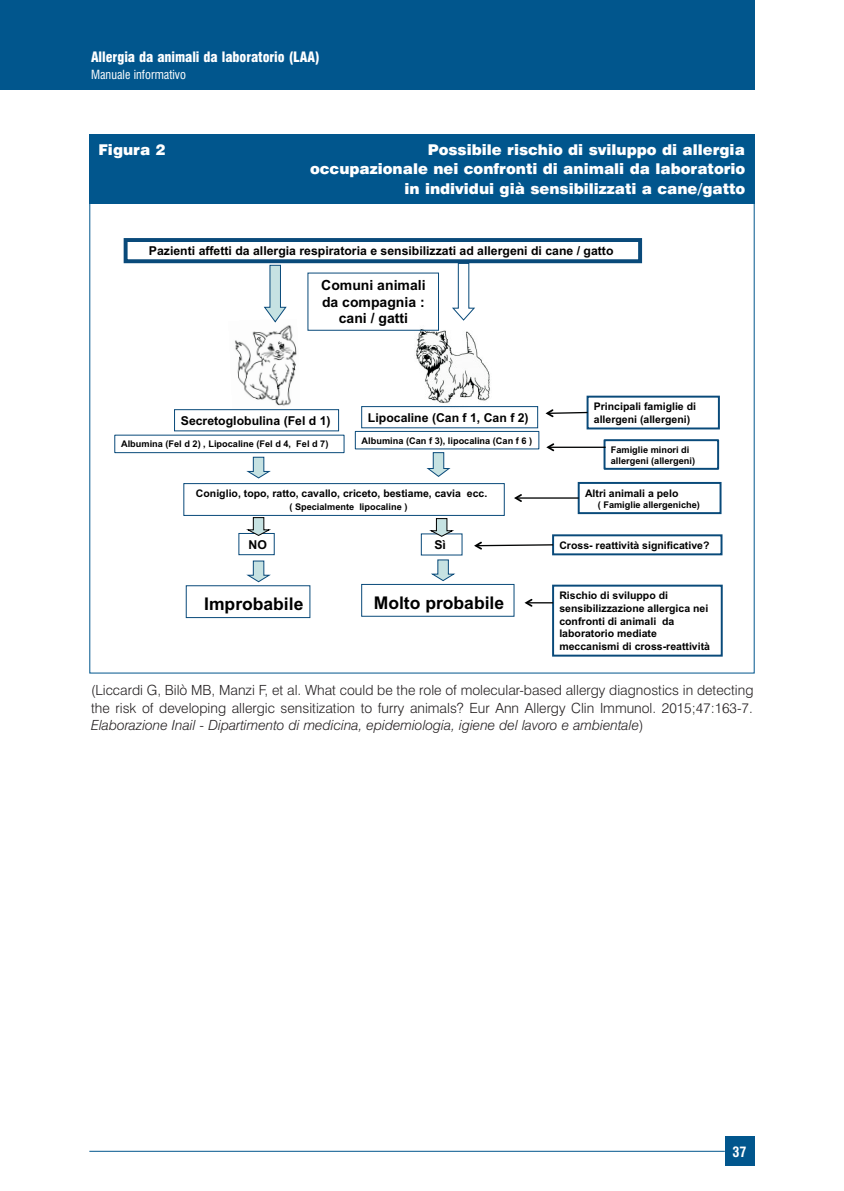
<style>
.page{position:relative;width:844px;height:1191px;background:#fff}
.page>*{position:absolute;margin:0;border:0;box-sizing:border-box;transform-origin:0 0}
.t1{font:17.5px "Arial Bold HAIAAP";color:#000}
.t2{font:14.88px/19.1px "Swiss 721 BTHAIAAF";color:#fff;text-align:right}
.t3{font:14px/17.5px "Swiss 721 BTHAIAAE";color:#231f20}
.t4{font:14px "Swiss 721 BT Light HAIAAB";color:#231f20}
.t5{font:14px "Swiss 721 BT Black Con HAIAAK";letter-spacing:-.005em;color:#fff}
.t6{font:14px/16.6px "Arial Bold HAIAAP";color:#000;text-align:center}
.t7{font:14px "Swiss 721 BT Bold Con HAIAAJ";color:#fff}
.t8{font:12.25px "Arial Bold HAIAAP";color:#000}
.t9{font:12.25px "Swiss 721 BT Roman Con HAIAAG";color:#fff}
.t10{font:12.25px "Arial Bold HAIAAO";color:#000}
.t11{font:10.5px/12.6px "Arial Bold HAIAAP";color:#000}
.t12{font:9.1px/11.4px "Arial Bold HAIAAP";color:#000}
.s1{font-family:"Arial Bold HAIAAO"}
.s2{font-family:"Swiss 721 BTHAIAAE"}
</style>
<div class="page">
<div style="left:0;top:0;width:754px;height:89px;background:#01568d"></div>
<div style="left:724px;top:1136px;width:30px;height:30px;background:#01568d"></div>
<hr style="left:89px;top:1150px;width:635px;height:1px;background:#01568d">
<img style="left:475px;top:343px;width:15px;height:58px">
<div style="left:586px;top:396px;width:133px;height:33px;border:2px solid #094a7a"></div>
<div style="left:552px;top:534px;width:170px;height:21px;border:2px solid #094a7a"></div>
<div style="left:124px;top:238px;width:518px;height:25px;border:4px solid #094a7a"></div>
<svg style="left:174px;top:263px;width:301px;height:168px"></svg>
<div style="left:361px;top:406px;width:177px;height:22px;border:1px solid #094a7a"></div>
<svg style="left:246px;top:456px;width:25px;height:23px"></svg>
<svg style="left:426px;top:452px;width:25px;height:25px"></svg>
<div style="left:238px;top:533px;width:36px;height:22px;border:1px solid #094a7a"></div>
<div style="left:183px;top:483px;width:321px;height:33px;border:1px solid #094a7a"></div>
<div style="left:307px;top:273px;width:132px;height:58px;border:1px solid #094a7a"></div>
<div style="left:577px;top:482px;width:144px;height:32px;border:2px solid #094a7a"></div>
<div style="left:603px;top:439px;width:116px;height:31px;border:2px solid #094a7a"></div>
<div style="left:114px;top:435px;width:230px;height:18px;border:1px solid #094a7a"></div>
<div style="left:355px;top:431px;width:184px;height:18px;border:1px solid #094a7a"></div>
<div style="left:552px;top:584px;width:170px;height:72px;border:2px solid #094a7a"></div>
<div style="left:361px;top:584px;width:153px;height:32px;border:1px solid #094a7a"></div>
<div style="left:186px;top:585px;width:124px;height:33px;border:1px solid #094a7a"></div>
<svg style="left:246px;top:560px;width:25px;height:22px"></svg>
<svg style="left:431px;top:559px;width:25px;height:22px"></svg>
<svg style="left:245px;top:517px;width:27px;height:19px"></svg>
<svg style="left:428px;top:518px;width:26px;height:19px"></svg>
<svg style="left:545px;top:409px;width:43px;height:8px"></svg>
<hr style="left:515px;top:497px;width:63px;height:2px;background:#000202">
<svg style="left:514px;top:494px;width:8px;height:8px"></svg>
<svg style="left:474px;top:541px;width:80px;height:9px"></svg>
<svg style="left:524px;top:599px;width:29px;height:8px"></svg>
<hr style="left:548px;top:446px;width:57px;height:2px;background:#000202">
<svg style="left:546px;top:443px;width:8px;height:8px"></svg>
<div style="left:89px;top:134px;width:665px;height:69px;background:#01568d"></div>
<h3 class="t5" style="left:91px;top:51px;width:230px">Allergia da animali da laboratorio (LAA)</h3>
<p class="t9" style="left:91px;top:70px;width:96px">Manuale informativo</p>
<h2 class="t2" style="left:98px;top:142px;width:68px">Figura 2</h2>
<h2 class="t2" style="left:310px;top:142px;width:436px">Possibile rischio di sviluppo di allergia occupazionale nei confronti di animali da laboratorio in individui già sensibilizzati a cane/gatto</h2>
<p class="t8" style="left:149px;top:247px;width:466px">Paz<span class="s1">i</span>ent<span class="s1">i</span> affett<span class="s1">i</span> da a<span class="s1">ll</span>erg<span class="s1">i</span>a resp<span class="s1">i</span>rator<span class="s1">i</span>a e sens<span class="s1">i</span>b<span class="s1">ili</span>zzat<span class="s1">i</span> ad a<span class="s1">ll</span>ergen<span class="s1">i</span> d<span class="s1">i</span> cane <span class="s1">/</span> gatto</p>
<h3 class="t6" style="left:321px;top:278px;width:106px">Comun<span class="s1">i</span> an<span class="s1">i</span>ma<span class="s1">li </span>da compagn<span class="s1">i</span>a <span class="s1">: </span>can<span class="s1">i /</span> gatt<span class="s1">i</span></h3>
<p class="t8" style="left:181px;top:416px;width:151px"><span class="s1">S</span>ecretog<span class="s1">l</span>obu<span class="s1">li</span>na (<span class="s1">F</span>e<span class="s1">l</span> d <span class="s1">1</span>)</p>
<p class="t8" style="left:368px;top:413px;width:162px"><span class="s1">Li</span>poca<span class="s1">li</span>ne (Can f <span class="s1">1</span>, Can f <span class="s1">2</span>)</p>
<p class="t12" style="left:121px;top:439px;width:209px">A<span class="s1">l</span>bum<span class="s1">i</span>na (<span class="s1">F</span>e<span class="s1">l</span> d <span class="s1">2</span>) , <span class="s1">Li</span>poca<span class="s1">li</span>ne (<span class="s1">F</span>e<span class="s1">l</span> d <span class="s1">4</span>, <span class="s1">F</span>e<span class="s1">l</span> d <span class="s1">7</span>)</p>
<p class="t12" style="left:361px;top:436px;width:172px">A<span class="s1">l</span>bum<span class="s1">i</span>na (Can f <span class="s1">3</span>), <span class="s1">li</span>poca<span class="s1">li</span>na (Can f <span class="s1">6</span> )</p>
<p class="t11" style="left:196px;top:488px;width:293px">Con<span class="s1">i</span>g<span class="s1">li</span>o, topo, ratto, cava<span class="s1">ll</span>o, cr<span class="s1">i</span>ceto, best<span class="s1">i</span>ame, cav<span class="s1">i</span>a e c<span class="s1">.</span></p>
<p class="t12" style="left:289px;top:501px;width:119px">( <span class="s1">S</span>pec<span class="s1">i</span>a<span class="s1">l</span>mente <span class="s1">li</span>poca<span class="s1">li</span>ne )</p>
<p class="t11" style="left:472px;top:488px;width:7px">c</p>
<p class="t10" style="left:248px;top:540px;width:20px">NO</p>
<p class="t10" style="left:434px;top:540px;width:13px">Sì</p>
<h1 class="t1" style="left:204px;top:597px;width:101px"><span class="s1">I</span>mprobab<span class="s1">il</span>e</h1>
<h1 class="t1" style="left:374px;top:596px;width:132px"><span class="s1">M</span>o<span class="s1">l</span>to probab<span class="s1">il</span>e</h1>
<p class="t11" style="left:593px;top:401px;width:104px">Pr<span class="s1">i</span>nc<span class="s1">i</span>pa<span class="s1">li</span> fam<span class="s1">i</span>g<span class="s1">li</span>e d<span class="s1">i </span>a<span class="s1">ll</span>ergen<span class="s1">i</span> (a<span class="s1">ll</span>ergen<span class="s1">i</span>)</p>
<p class="t12" style="left:610px;top:444px;width:86px"><span class="s1">F</span>am<span class="s1">i</span>g<span class="s1">li</span>e m<span class="s1">i</span>nor<span class="s1">i</span> d<span class="s1">i </span>a<span class="s1">ll</span>ergen<span class="s1">i</span> (a<span class="s1">ll</span>ergen<span class="s1">i</span>)</p>
<p class="t11" style="left:585px;top:487px;width:95px">A<span class="s1">l</span>tr<span class="s1">i</span> an<span class="s1">i</span>ma<span class="s1">li</span> a pe<span class="s1">l</span>o</p>
<p class="t12" style="left:597px;top:499px;width:104px">( <span class="s1">F</span>am<span class="s1">i</span>g<span class="s1">li</span>e a<span class="s1">ll</span>ergen<span class="s1">i</span>che)</p>
<p class="t11" style="left:559px;top:540px;width:151px">Cross<span class="s1">-</span> reatt<span class="s1">i</span>v<span class="s1">i</span>tà s<span class="s1">i</span>gn<span class="s1">i</span>f<span class="s1">i</span>cat<span class="s1">i</span>ve<span class="s1">?</span></p>
<p class="t11" style="left:559px;top:590px;width:152px">R<span class="s1">i</span>sch<span class="s1">i</span>o d<span class="s1">i</span> sv<span class="s1">il</span>uppo d<span class="s1">i </span>sens<span class="s1">i</span>b<span class="s1">ili</span>zzaz<span class="s1">i</span>one a<span class="s1">ll</span>erg<span class="s1">i</span>ca ne<span class="s1">i </span>confront<span class="s1">i</span> d<span class="s1">i</span> an<span class="s1">i</span>ma<span class="s1">li</span> da <span class="s1">l</span>aborator<span class="s1">i</span>o med<span class="s1">i</span>ate meccan<span class="s1">i</span>sm<span class="s1">i</span> d<span class="s1">i</span> cross<span class="s1">-</span>reatt<span class="s1">i</span>v<span class="s1">i</span>tà</p>
<h3 class="t3" style="left:91px;top:683px;width:663px">(Liccardi G, Bilò MB, Manzi F, et al. What could be the role of molecular-based allergy diagnostics in detecting the risk of developing allergic sensitization to furry animals? Eur Ann Allergy Clin Immunol. 2015;47:163-7.</h3>
<h3 class="t4" style="left:91px;top:720px;width:554px">Elaborazione Inail - Dipartimento di medicina, epidemiologia, igiene del lavoro e ambientale<span class="s2">)</span></h3>
<h3 class="t7" style="left:732px;top:1145px;width:15px">37</h3>
</div>
